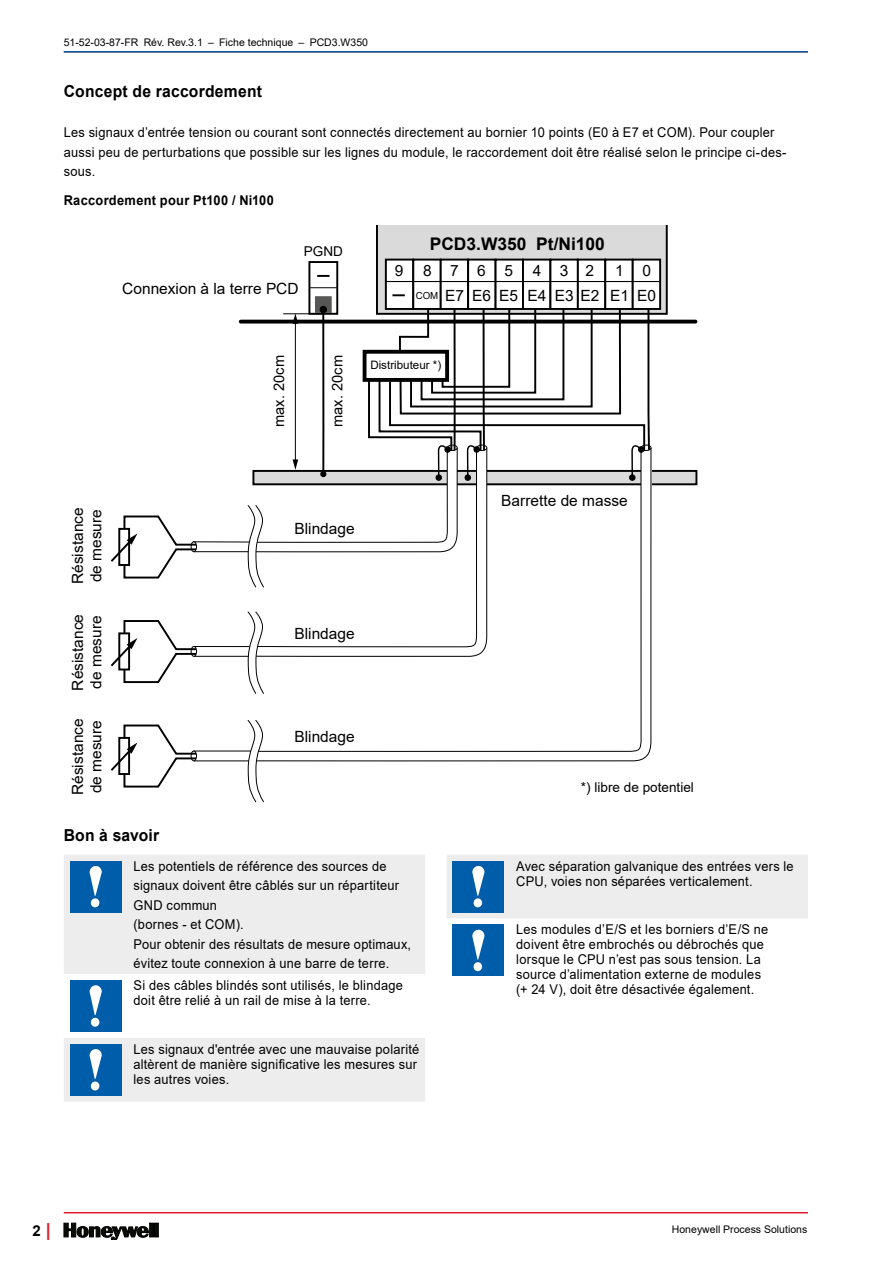
<style>
.page{position:relative;width:893px;height:1263px;background:#fff}
.page>*{position:absolute;margin:0;border:0;box-sizing:border-box;transform-origin:0 0}
.t1{font:700 17.4px "Arial";color:#000}
.Text__Titel_1_Subtit{font:700 16.5px "Arial";letter-spacing:.015em;color:#000;scale:.95 1}
.t2{font:15.45px/18.6px "Arial";color:#000}
.t3{font:700 15px "Arial";color:#000}
.t4{font:14.55px "Arial";letter-spacing:.015em;color:#000}
.Text__left_justified{font:13.5px/15px "Arial";letter-spacing:.015em;color:#000;scale:.95 1}
.Text__left_justified-2{font:700 13.5px "Arial";letter-spacing:.02em;color:#000;scale:.95 1}
.Text__left_justified-3{font:13.5px "Arial";letter-spacing:.015em;color:#000}
.t5{font:11.55px "Arial";color:#000}
.Headline_DokName_Ins{font:10.5px "Arial";color:#000}
.t6{font:9.75px "Arial";color:#000}
.s1{font-size:18px;color:#dc1b2a}
</style>
<div class="page">
<hr style="left:64px;top:1212px;width:744px;height:1px;background:#dc1b2a">
<svg style="left:64px;top:1223px;width:85px;height:17px"></svg>
<div style="left:150px;top:1223px;width:3px;height:14px;border:1px solid #000"></div>
<div style="left:154px;top:1223px;width:4px;height:14px;border:1px solid #000"></div>
<hr style="left:64px;top:51px;width:744px;height:2px;background:#005da9">
<div style="left:253px;top:471px;width:443px;height:13px;background:#dadada"></div>
<div style="left:252px;top:470px;width:445px;height:15px;border:2px solid #000"></div>
<svg style="left:247px;top:720px;width:17px;height:82px"></svg>
<svg style="left:256px;top:694px;width:396px;height:68px"></svg>
<hr style="left:194px;top:750px;width:57px;height:1px;background:#000">
<hr style="left:194px;top:760px;width:55px;height:1px;background:#000">
<hr style="left:194px;top:646px;width:56px;height:1px;background:#000">
<hr style="left:194px;top:656px;width:54px;height:1px;background:#000">
<hr style="left:193px;top:541px;width:56px;height:1px;background:#000">
<hr style="left:194px;top:551px;width:54px;height:1px;background:#000">
<hr style="left:241px;top:320px;width:455px;height:3px;background:#000">
<svg style="left:247px;top:225px;width:421px;height:469px"></svg>
<svg style="left:110px;top:515px;width:88px;height:64px"></svg>
<svg style="left:110px;top:620px;width:88px;height:64px"></svg>
<svg style="left:110px;top:724px;width:88px;height:64px"></svg>
<svg style="left:64px;top:855px;width:361px;height:247px;fill:#ededed"></svg>
<div style="left:70px;top:861px;width:51px;height:51px;background:#005da9"></div>
<svg style="left:90px;top:866px;width:12px;height:41px"></svg>
<div style="left:70px;top:980px;width:51px;height:51px;background:#005da9"></div>
<svg style="left:90px;top:985px;width:12px;height:42px"></svg>
<div style="left:70px;top:1044px;width:51px;height:51px;background:#005da9"></div>
<svg style="left:90px;top:1049px;width:12px;height:41px"></svg>
<svg style="left:447px;top:855px;width:361px;height:63px;background:#d3dde5"></svg>
<div style="left:453px;top:925px;width:51px;height:51px;background:#005da9"></div>
<svg style="left:472px;top:930px;width:12px;height:41px"></svg>
<p class="Headline_DokName_Ins" style="left:64px;top:35px;width:306px">51-52-03-87-FR Rév. Rev.3.1 – Fiche technique – PCD3.W350</p>
<p class="Text__Titel_1_Subtit" style="left:64px;top:80px;width:210px">Concept de raccordement</p>
<p class="Text__left_justified" style="left:64px;top:123px;width:762px;line-height:19.5px">Les signaux d’entrée tension ou courant sont connectés directement au bornier 10 points (E0 à E7 et COM). Pour coupler aussi peu de perturbations que possible sur les lignes du module, le raccordement doit être réalisé selon le principe ci-des&shy;sous.</p>
<p class="Text__left_justified-2" style="left:64px;top:191px;width:223px">Raccordement pour Pt100 / Ni100</p>
<p class="Text__left_justified-3" style="left:304px;top:242px;width:41px">PGND</p>
<p class="t2" style="left:122px;top:279px;width:178px">Connexion à la terre PCD</p>
<p class="t4" style="left:269px;top:427px;width:74px;rotate:-90deg">max. 20cm</p>
<p class="t4" style="left:327px;top:427px;width:74px;rotate:-90deg">max. 20cm</p>
<p class="t1" style="left:430px;top:232px;width:177px">PCD3.W350 Pt/Ni100</p>
<p class="t2" style="left:395px;top:261px;width:10px">9</p>
<p class="t2" style="left:423px;top:261px;width:91px">8765</p>
<p class="t2" style="left:533px;top:261px;width:63px">432</p>
<p class="t2" style="left:615px;top:261px;width:37px">1 0</p>
<p class="t2" style="left:445px;top:286px;width:20px">E7</p>
<p class="t2" style="left:472px;top:286px;width:186px">E6 E5 E4 E3 E2 E1 E0</p>
<p class="t6" style="left:416px;top:288px;width:24px">COM</p>
<p class="t5" style="left:370px;top:357px;width:72px">Distributeur *)</p>
<p class="t2" style="left:68px;top:584px;width:78px;rotate:-90deg">Résistance de mesure</p>
<p class="t2" style="left:68px;top:690px;width:78px;rotate:-90deg">Résistance de mesure</p>
<p class="t2" style="left:68px;top:795px;width:78px;rotate:-90deg">Résistance de mesure</p>
<p class="Text__Titel_1_Subtit" style="left:64px;top:824px;width:102px">Bon à savoir</p>
<p class="t2" style="left:294px;top:519px;width:62px">Blindage</p>
<p class="t2" style="left:294px;top:624px;width:62px">Blindage</p>
<p class="t2" style="left:294px;top:727px;width:62px">Blindage</p>
<p class="t2" style="left:501px;top:492px;width:128px">Barrette de masse</p>
<p class="Text__left_justified-3" style="left:581px;top:778px;width:114px">*) libre de potentiel</p>
<p class="Text__left_justified" style="left:134px;top:856px;width:294px;line-height:19.5px">Les potentiels de référence des sources de signaux doivent être câblés sur un répartiteur GND commun<br>(bornes - et COM).<br>Pour obtenir des résultats de mesure optimaux, évitez toute connexion à une barre de terre.</p>
<p class="Text__left_justified" style="left:134px;top:977px;width:285px">Si des câbles blindés sont utilisés, le blindage doit être relié à un rail de mise à la terre.</p>
<p class="Text__left_justified" style="left:134px;top:1041px;width:302px">Les signaux d'entrée avec une mauvaise polarité altèrent de manière significative les mesures sur les autres voies.</p>
<p class="Text__left_justified" style="left:516px;top:858px;width:294px">Avec séparation galvanique des entrées vers le<br>CPU, voies non séparées verticalement.</p>
<p class="Text__left_justified" style="left:516px;top:922px;width:267px">Les modules d’E/S et les borniers d’E/S ne doivent être embrochés ou débrochés que lorsque le CPU n’est pas sous tension. La source d’alimentation externe de modules (+ 24 V), doit être désactivée également.</p>
<p class="t3" style="left:33px;top:1220px;width:20px">2 <span class="s1">|</span></p>
<p class="Headline_DokName_Ins" style="left:672px;top:1222px;width:137px">Honeywell Process Solutions</p>
</div>
